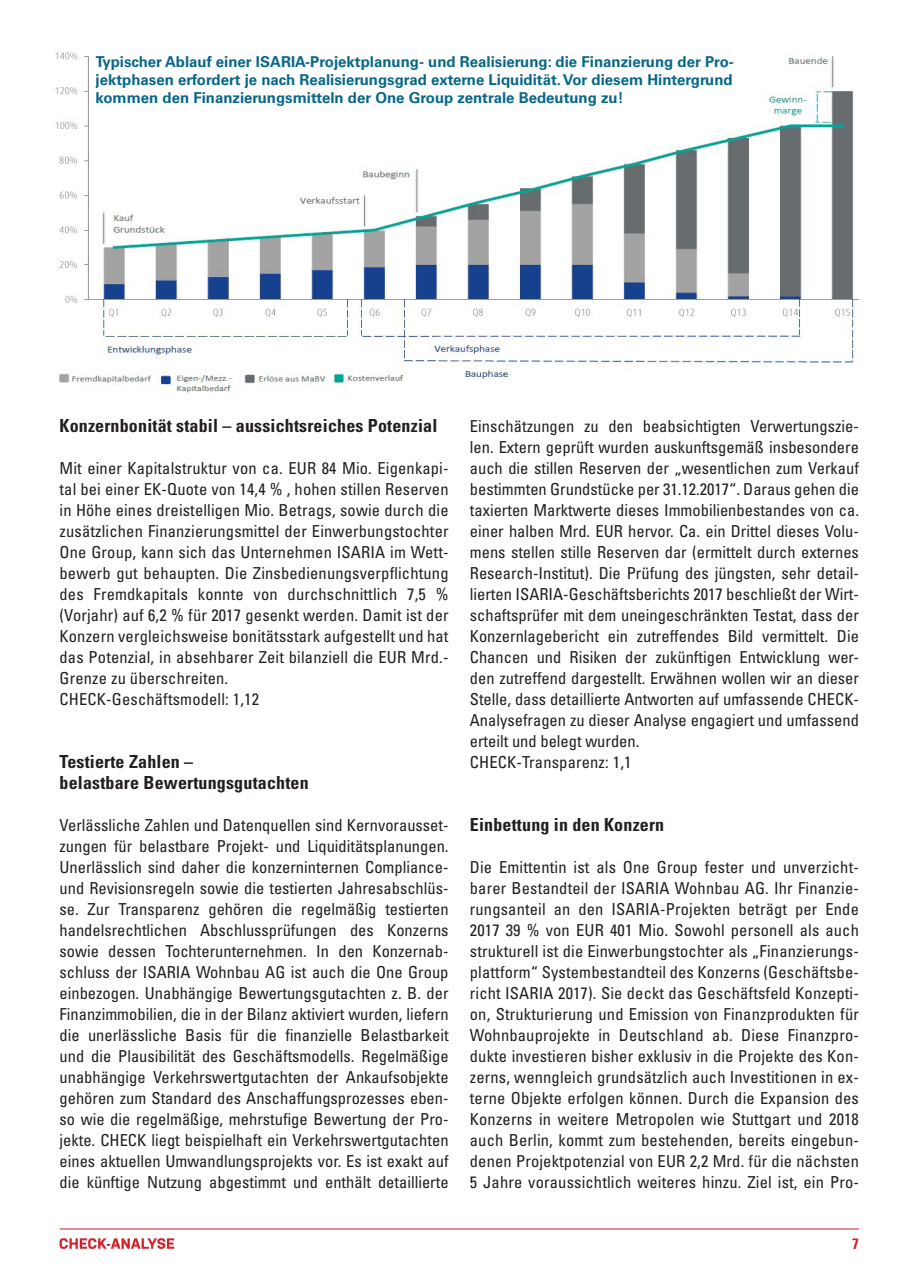
<style>
.page{position:relative;width:910px;height:1280px;background:#fff}
.page>*{position:absolute;margin:0;border:0;box-sizing:border-box;transform-origin:0 0}
.Headline_2_universe{font:700 condensed 18px/21px "Univers LT Std";letter-spacing:.01em;color:#231f20}
.Fließtext_1_univers{font:condensed 16.5px/21px "Univers LT Std";letter-spacing:.01em;color:#231f20;text-align:justify}
.t1{font:700 15px/18px "Univers LT Std";color:#006385;text-align:justify}
.t2{font:700 condensed 15px "Univers LT Std";color:#d1232a}
</style>
<div class="page">
<img style="left:55px;top:52px;width:804px;height:341px">
<div style="left:95px;top:55px;width:657px;height:70px;background:#fff"></div>
<svg style="left:92px;top:52px;width:643px;height:59px"></svg>
<svg style="left:60px;top:1238px;width:114px;height:11px"></svg>
<hr style="left:60px;top:1228px;width:799px;height:1px;background:#d1232a">
<p class="t1" style="left:96px;top:53px;width:640px">Typischer Ablauf einer ISARIA-Projektplanung- und Realisierung: die Finanzierung der Pro&shy;jektphasen erfordert je nach Realisierungsgrad externe Liquidität. Vor diesem Hintergrund kommen den Finanzierungsmitteln der One Group zentrale Bedeutung zu!</p>
<p class="Headline_2_universe" style="left:60px;top:415px;width:379px">Konzernbonität stabil – aussichtsreiches Potenzial</p>
<p class="Fließtext_1_univers" style="left:60px;top:457px;width:391px">Mit einer Kapitalstruktur von ca. EUR 84 Mio. Eigenkapi&shy;tal bei einer EK-Quote von 14,4 % , hohen stillen Reserven in Höhe eines dreistelligen Mio. Betrags, sowie durch die zusätzlichen Finanzierungsmittel der Einwerbungstochter One Group, kann sich das Unternehmen ISARIA im Wett&shy;bewerb gut behaupten. Die Zinsbedienungsverpflichtung des Fremdkapitals konnte von durchschnittlich 7,5 % (Vorjahr) auf 6,2 % für 2017 gesenkt werden. Damit ist der Konzern vergleichsweise bonitätsstark aufgestellt und hat das Potenzial, in absehbarer Zeit bilanziell die EUR Mrd.- Grenze zu überschreiten.</p>
<p class="Fließtext_1_univers" style="left:60px;top:688px;width:201px">CHECK-Geschäftsmodell: 1,12</p>
<p class="Headline_2_universe" style="left:60px;top:751px;width:251px">Testierte Zahlen –<br>belastbare Bewertungsgutachten</p>
<p class="Fließtext_1_univers" style="left:60px;top:814px;width:391px">Verlässliche Zahlen und Datenquellen sind Kernvorausset&shy;zungen für belastbare Projekt- und Liquiditätsplanungen.<br>Unerlässlich sind daher die konzerninternen Compliance&shy;und Revisionsregeln sowie die testierten Jahresabschlüs&shy;se. Zur Transparenz gehören die regelmäßig testierten handelsrechtlichen Abschlussprüfungen des Konzerns sowie dessen Tochterunternehmen. In den Konzernab&shy;schluss der ISARIA Wohnbau AG ist auch die One Group einbezogen. Unabhängige Bewertungsgutachten z. B. der Finanzimmobilien, die in der Bilanz aktiviert wurden, liefern die unerlässliche Basis für die finanzielle Belastbarkeit und die Plausibilität des Geschäftsmodells. Regelmäßige unabhängige Verkehrswertgutachten der Ankaufsobjekte gehören zum Standard des Anschaffungsprozesses eben&shy;so wie die regelmäßige, mehrstufige Bewertung der Pro&shy;jekte. CHECK liegt beispielhaft ein Verkehrswertgutachten eines aktuellen Umwandlungsprojekts vor. Es ist exakt auf die künftige Nutzung abgestimmt und enthält detaillierte</p>
<p class="Fließtext_1_univers" style="left:470px;top:415px;width:391px">Einschätzungen zu den beabsichtigten Verwertungszie&shy;len. Extern geprüft wurden auskunftsgemäß insbesondere auch die stillen Reserven der „wesentlichen zum Verkauf bestimmten Grundstücke per 31.12.2017“. Daraus gehen die taxierten Marktwerte dieses Immobilienbestandes von ca. einer halben Mrd. EUR hervor. Ca. ein Drittel dieses Volu&shy;mens stellen stille Reserven dar (ermittelt durch externes Research-Institut). Die Prüfung des jüngsten, sehr detail&shy;lierten ISARIA-Geschäftsberichts 2017 beschließt der Wirt&shy;schaftsprüfer mit dem uneingeschränkten Testat, dass der Konzernlagebericht ein zutreffendes Bild vermittelt. Die Chancen und Risiken der zukünftigen Entwicklung wer&shy;den zutreffend dargestellt. Erwähnen wollen wir an dieser Stelle, dass detaillierte Antworten auf umfassende CHECK-Analysefragen zu dieser Analyse engagiert und umfassend erteilt und belegt wurden.</p>
<p class="Fließtext_1_univers" style="left:470px;top:751px;width:163px">CHECK-Transparenz: 1,1</p>
<p class="Headline_2_universe" style="left:470px;top:814px;width:196px">Einbettung in den Konzern</p>
<p class="Fließtext_1_univers" style="left:470px;top:856px;width:391px">Die Emittentin ist als One Group fester und unverzicht&shy;barer Bestandteil der ISARIA Wohnbau AG. Ihr Finanzie&shy;rungsanteil an den ISARIA-Projekten beträgt per Ende 2017 39 % von EUR 401 Mio. Sowohl personell als auch strukturell ist die Einwerbungstochter als „Finanzierungs&shy;plattform“ Systembestandteil des Konzerns (Geschäftsbe&shy;richt ISARIA 2017). Sie deckt das Geschäftsfeld Konzepti&shy;on, Strukturierung und Emission von Finanzprodukten für Wohnbauprojekte in Deutschland ab. Diese Finanzpro&shy;dukte investieren bisher exklusiv in die Projekte des Kon&shy;zerns, wenngleich grundsätzlich auch Investitionen in ex&shy;terne Objekte erfolgen können. Durch die Expansion des Konzerns in weitere Metropolen wie Stuttgart und 2018 auch Berlin, kommt zum bestehenden, bereits eingebun&shy;denen Projektpotenzial von EUR 2,2 Mrd. für die nächsten 5 Jahre voraussichtlich weiteres hinzu. Ziel ist, ein Pro-</p>
<p class="t2" style="left:852px;top:1235px;width:8px">7</p>
</div>
